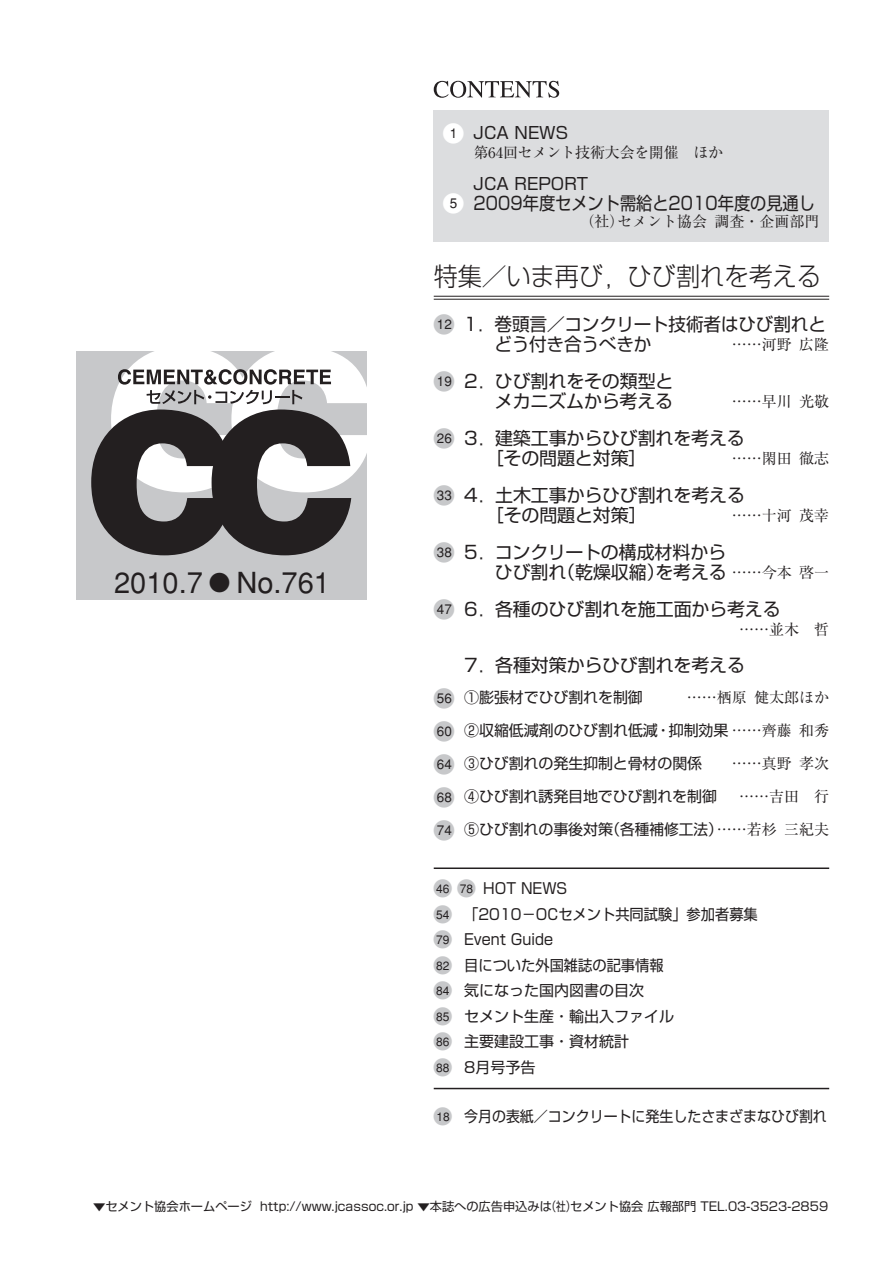
<style>
.page{position:relative;width:893px;height:1263px;background:#fff}
.page>*{position:absolute;margin:0;border:0;box-sizing:border-box;transform-origin:0 0}
.t1{font:500 29.1px "Gothic BBB";color:#231f20}
.t2{font:300 25.5px "Shin Go";color:#231f20;scale:.95 1}
.t3{font:18px/19.8px "Shin Go";letter-spacing:-.01em;color:#231f20}
.t4{font:18px "Shin Go";letter-spacing:-.01em;color:#231f20;scale:.9 1}
.t5{font:16.5px "Shin Go";color:#231f20}
.t6{font:15px "Shin Go";color:#231f20}
.t7{font:15px "Shin Go";color:#231f20;scale:.95 1}
.t8{font:15px "Ryumin";color:#231f20}
.t9{font:15px "Shin Go";color:#231f20;scale:.93 1}
.t10{font:15px "Ryumin";letter-spacing:-.025em;color:#231f20}
.t11{font:12.15px "Shin Go";color:#231f20}
.s1{font-size:23.25px;color:#fff}
.s2{font-family:"Gothic BBB";font-weight:500;font-size:13.5px}
.s3{font-size:22.2px}
.s4{font-size:23.25px;color:#c7c8ca}
.s5{font-family:"Ryumin";font-size:15px}
.s6{font-family:"Ryumin"}
.s7{font-size:20.7px;color:#c7c8ca}
.s8{font-family:"Gothic BBB";font-weight:500;font-size:12px}
</style>
<div class="page">
<svg style="left:434px;top:81px;width:125px;height:17px"></svg>
<div style="left:77px;top:352px;width:290px;height:248px;background:#c7c8ca"></div>
<svg style="left:91px;top:351px;width:276px;height:204px"></svg>
<hr style="left:434px;top:867px;width:395px;height:2px;background:#231f20">
<hr style="left:434px;top:1088px;width:395px;height:1px;background:#231f20">
<div style="left:434px;top:111px;width:395px;height:131px;background:#dcdddf"></div>
<hr style="left:434px;top:296px;width:395px;height:1px;background:#231f20">
<hr style="left:434px;top:299px;width:395px;height:1px;background:#231f20">
<p class="t5" style="left:442px;top:122px;width:128px"><span class="s1">●</span><span class="s2">1</span> JCA NEWS</p>
<p class="t10" style="left:473px;top:143px;width:251px">第64回セメント技術大会を開催　ほか</p>
<p class="t5" style="left:474px;top:173px;width:116px">JCA REPORT</p>
<p class="t4" style="left:442px;top:191px;width:416px"><span class="s1">●</span><span class="s2">5</span> 2009年度セメント需給と2010年度の見通し</p>
<p class="t8" style="left:580px;top:213px;width:241px">（社）セメント協会 調査・企画部門</p>
<h2 class="t2" style="left:434px;top:260px;width:410px">特集／いま再び，ひび割れを考える</h2>
<h1 class="t1" style="left:114px;top:566px;width:217px">2010.7 <span class="s3">●</span> No.761</h1>
<p class="t3" style="left:494px;top:313px;width:333px;text-indent:-62px"><span class="s4">●</span><span class="s2">12</span> 1．巻頭言／コンクリート技術者はひび割れとどう付き合うべきか</p>
<p class="t8" style="left:732px;top:335px;width:99px">……河野 広隆</p>
<p class="t3" style="left:432px;top:370px;width:243px;text-align:right"><span class="s4">●</span><span class="s2">19</span> 2．ひび割れをその類型とメカニズムから考える</p>
<p class="t8" style="left:732px;top:392px;width:99px">……早川 光敬</p>
<p class="t3" style="left:486px;top:427px;width:261px;text-indent:-53px"><span class="s4">●</span><span class="s2">26</span> 3．建築工事からひび割れを考える［その問題と対策］</p>
<p class="t8" style="left:732px;top:449px;width:99px">……閑田 徹志</p>
<p class="t3" style="left:486px;top:484px;width:261px;text-indent:-53px"><span class="s4">●</span><span class="s2">33</span> 4．土木工事からひび割れを考える［その問題と対策］</p>
<p class="t8" style="left:732px;top:506px;width:99px">……十河 茂幸</p>
<p class="t3" style="left:495px;top:541px;width:336px;text-indent:-62px"><span class="s4">●</span><span class="s2">38</span> 5．コンクリートの構成材料から<br>ひび割れ（乾燥収縮）を考える <span class="s5">……今本 啓一</span></p>
<p class="t3" style="left:432px;top:598px;width:350px"><span class="s4">●</span><span class="s2">47</span> 6．各種のひび割れを施工面から考える</p>
<p class="t8" style="left:739px;top:620px;width:91px">……並木　哲</p>
<p class="t3" style="left:464px;top:654px;width:282px">7．各種対策からひび割れを考える</p>
<p class="t6" style="left:432px;top:688px;width:212px"><span class="s4">●</span><span class="s2">56</span> ①膨張材でひび割れを制御</p>
<p class="t8" style="left:687px;top:689px;width:144px">……栖原 健太郎ほか</p>
<p class="t6" style="left:432px;top:721px;width:398px"><span class="s4">●</span><span class="s2">60</span> ②収縮低減剤のひび割れ低減・抑制効果 <span class="s6">……齊藤 和秀</span></p>
<p class="t6" style="left:432px;top:754px;width:271px"><span class="s4">●</span><span class="s2">64</span> ③ひび割れの発生抑制と骨材の関係</p>
<p class="t8" style="left:732px;top:755px;width:99px">……真野 孝次</p>
<p class="t6" style="left:432px;top:787px;width:286px"><span class="s4">●</span><span class="s2">68</span> ④ひび割れ誘発目地でひび割れを制御</p>
<p class="t8" style="left:739px;top:788px;width:91px">……吉田　行</p>
<p class="t6" style="left:432px;top:820px;width:398px"><span class="s4">●</span><span class="s2">74</span> ⑤ひび割れの事後対策（各種補修工法）<span class="s6">……若杉 三紀夫</span></p>
<p class="t7" style="left:432px;top:878px;width:144px"><span class="s7">●</span><span class="s8">46</span> <span class="s7">●</span><span class="s8">78</span> HOT NEWS</p>
<p class="t7" style="left:432px;top:904px;width:344px"><span class="s7">●</span><span class="s8">54</span> 「2010−OCセメント共同試験」参加者募集</p>
<p class="t7" style="left:432px;top:929px;width:129px"><span class="s7">●</span><span class="s8">79</span> Event Guide</p>
<p class="t7" style="left:432px;top:955px;width:245px"><span class="s7">●</span><span class="s8">82</span> 目についた外国雑誌の記事情報</p>
<p class="t6" style="left:432px;top:980px;width:213px"><span class="s7">●</span><span class="s8">84</span> 気になった国内図書の目次</p>
<p class="t6" style="left:432px;top:1006px;width:243px"><span class="s7">●</span><span class="s8">85</span> セメント生産・輸出入ファイル</p>
<p class="t6" style="left:432px;top:1031px;width:198px"><span class="s7">●</span><span class="s8">86</span> 主要建設工事・資材統計</p>
<p class="t6" style="left:432px;top:1057px;width:105px"><span class="s7">●</span><span class="s8">88</span> 8月号予告</p>
<p class="t9" style="left:432px;top:1106px;width:426px"><span class="s7">●</span><span class="s8">18</span> 今月の表紙／コンクリートに発生したさまざまなひび割れ</p>
<p class="t11" style="left:93px;top:1198px;width:737px">▼セメント協会ホームページ http://www.jcassoc.or.jp ▼本誌への広告申込みは（社）セメント協会 広報部門 TEL.03-3523-2859</p>
</div>
